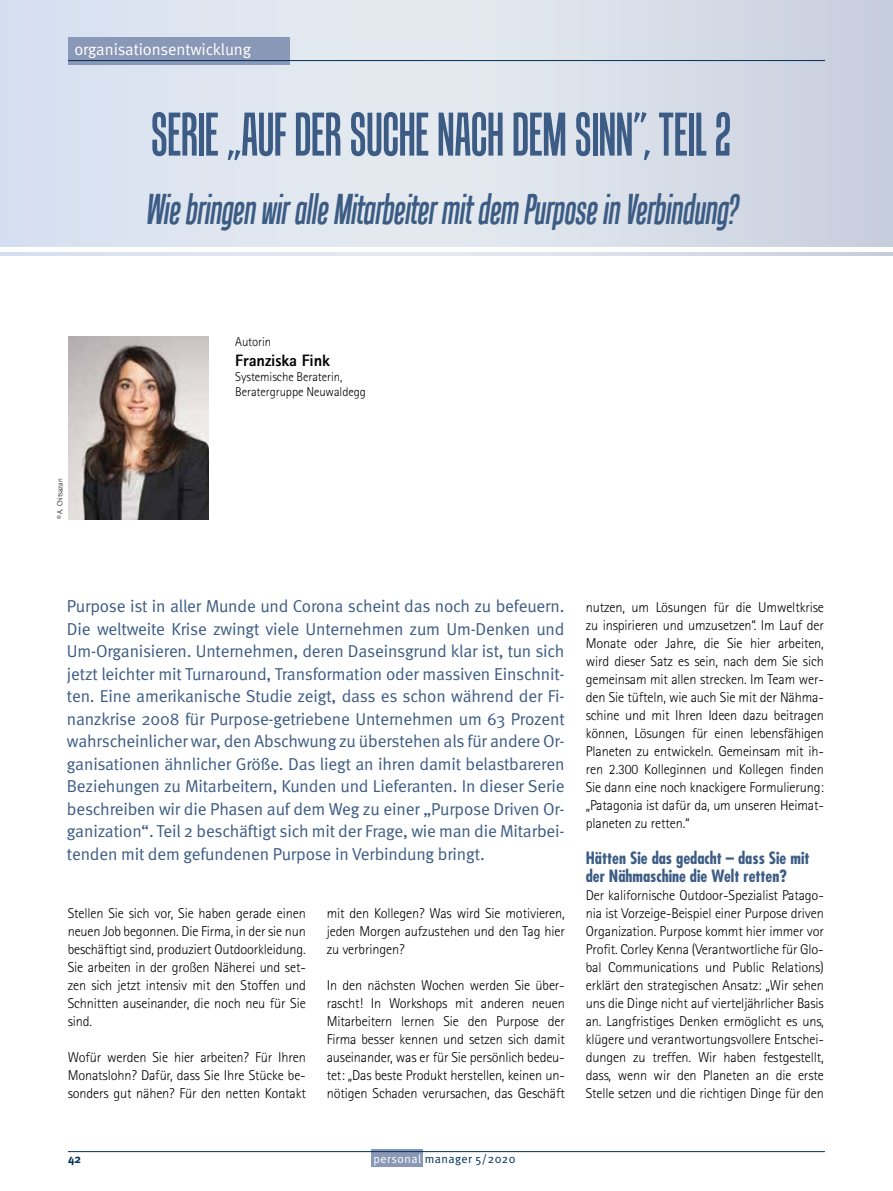
<style>
.page{position:relative;width:893px;height:1191px;background:#fff}
.page>*{position:absolute;margin:0;border:0;box-sizing:border-box;transform-origin:0 0}
.t1{font:60px "Tandelle";letter-spacing:-.005em;color:#3c5c85}
.t2{font:italic 42px "Tandelle";color:#3c5c84}
.t3{font:17.25px/22.5px "Meta Normal";letter-spacing:-.01em;color:#3c5c84;text-align:justify}
.t4{font:700 condensed 16.5px/18px "Futura";color:#3c5c84}
.t5{font:16.5px "Meta Normal";letter-spacing:-.005em;color:#fff}
.t6{font:800 16.5px "Rotis Sans Serif";letter-spacing:-.01em;color:#000}
.t7{font:300 14.25px/18px "Rotis Sans Serif";letter-spacing:-.01em;color:#000;text-align:justify}
.t8{font:300 12.75px/15.3px "Rotis Sans Serif";letter-spacing:-.01em;color:#000}
.t9{font:12px "Meta Normal";letter-spacing:.04em;color:#003058}
.t10{font:700 12px "Meta";color:#003058}
.t11{font:300 7.5px "Rotis Sans Serif";color:#000}
.s1{color:#fff}
</style>
<div class="page">
<div style="left:372px;top:1149px;width:51px;height:17px;background:#8998b6"></div>
<hr style="left:68px;top:1151px;width:757px;height:1px;background:#003058">
<div style="left:0;top:0;width:893px;height:255px;background:linear-gradient(to right,#e2eaf6,#d2d8e2)"></div>
<hr style="left:0;top:248px;width:893px;height:4px;background:#fff">
<div style="left:68px;top:37px;width:221px;height:28px;background:#8998b6"></div>
<hr style="left:68px;top:60px;width:757px;height:1px;background:#003058">
<img style="left:68px;top:336px;width:141px;height:183px">
<p class="t5" style="left:74px;top:40px;width:178px">organisationsentwicklung</p>
<h1 class="t1" style="left:151px;top:100px;width:582px">SERIE „AUF DER SUCHE NACH DEM SINN”, TEIL 2</h1>
<h2 class="t2" style="left:145px;top:185px;width:593px">Wie bringen wir alle Mitarbeiter mit dem Purpose in Verbindung?</h2>
<p class="t11" style="left:56px;top:519px;width:42px;rotate:-90deg">© A. Chitsazan</p>
<p class="t8" style="left:235px;top:334px;width:37px">Autorin</p>
<p class="t6" style="left:235px;top:350px;width:96px">Franziska Fink</p>
<p class="t8" style="left:235px;top:369px;width:132px">Systemische Beraterin,<br>Beratergruppe Neuwaldegg</p>
<p class="t3" style="left:67px;top:595px;width:499px">Purpose ist in aller Munde und Corona scheint das noch zu befeuern.<br>Die weltweite Krise zwingt viele Unternehmen zum Um-Denken und Um-Organisieren. Unternehmen, deren Daseinsgrund klar ist, tun sich jetzt leichter mit Turnaround, Transformation oder massiven Einschnit&shy;ten. Eine amerikanische Studie zeigt, dass es schon während der Fi&shy;nanzkrise 2008 für Purpose-getriebene Unternehmen um 63 Prozent wahrscheinlicher war, den Abschwung zu überstehen als für andere Or&shy;ganisationen ähnlicher Größe. Das liegt an ihren damit belastbareren Beziehungen zu Mitarbeitern, Kunden und Lieferanten. In dieser Serie beschreiben wir die Phasen auf dem Weg zu einer „Purpose Driven Or&shy;ganization“. Teil 2 beschäftigt sich mit der Frage, wie man die Mitarbei&shy;tenden mit dem gefundenen Purpose in Verbindung bringt.</p>
<p class="t7" style="left:68px;top:904px;width:240px">Stellen Sie sich vor, Sie haben gerade einen neuen Job begonnen. Die Firma, in der sie nun beschäftigt sind, produziert Outdoorkleidung.<br>Sie arbeiten in der großen Näherei und set&shy;zen sich jetzt intensiv mit den Stoffen und Schnitten auseinander, die noch neu für Sie sind.</p>
<p class="t7" style="left:68px;top:1048px;width:240px">Wofür werden Sie hier arbeiten? Für Ihren Monatslohn? Dafür, dass Sie Ihre Stücke be&shy;sonders gut nähen? Für den netten Kontakt</p>
<p class="t7" style="left:327px;top:904px;width:240px">mit den Kollegen? Was wird Sie motivieren, jeden Morgen aufzustehen und den Tag hier zu verbringen?</p>
<p class="t7" style="left:327px;top:976px;width:240px">In den nächsten Wochen werden Sie über&shy;rascht! In Workshops mit anderen neuen Mitarbeitern lernen Sie den Purpose der Firma besser kennen und setzen sich damit auseinander, was er für Sie persönlich bedeu&shy;tet: „Das beste Produkt herstellen, keinen un&shy;nötigen Schaden verursachen, das Geschäft</p>
<p class="t10" style="left:68px;top:1151px;width:15px">42</p>
<p class="t9" style="left:373px;top:1151px;width:144px"><span class="s1">personal</span> manager 5/2020</p>
<p class="t7" style="left:586px;top:598px;width:240px">nutzen, um Lösungen für die Umweltkrise zu inspirieren und umzusetzen“. Im Lauf der Monate oder Jahre, die Sie hier arbeiten, wird dieser Satz es sein, nach dem Sie sich gemeinsam mit allen strecken. Im Team wer&shy;den Sie tüfteln, wie auch Sie mit der Nähma&shy;schine und mit Ihren Ideen dazu beitragen können, Lösungen für einen lebensfähigen Planeten zu entwickeln. Gemeinsam mit ih&shy;ren 2.300 Kolleginnen und Kollegen finden Sie dann eine noch knackigere Formulierung: „Patagonia ist dafür da, um unseren Heimat&shy;planeten zu retten.“</p>
<p class="t4" style="left:586px;top:849px;width:225px">Hätten Sie das gedacht – dass Sie mit der Nähmaschine die Welt retten?</p>
<p class="t7" style="left:586px;top:886px;width:240px">Der kalifornische Outdoor-Spezialist Patago&shy;nia ist Vorzeige-Beispiel einer Purpose driven Organization. Purpose kommt hier immer vor Profit. Corley Kenna (Verantwortliche für Glo&shy;bal Communications und Public Relations) erklärt den strategischen Ansatz: „Wir sehen uns die Dinge nicht auf vierteljährlicher Basis an. Langfristiges Denken ermöglicht es uns, klügere und verantwortungsvollere Entschei&shy;dungen zu treffen. Wir haben festgestellt, dass, wenn wir den Planeten an die erste Stelle setzen und die richtigen Dinge für den</p>
</div>
